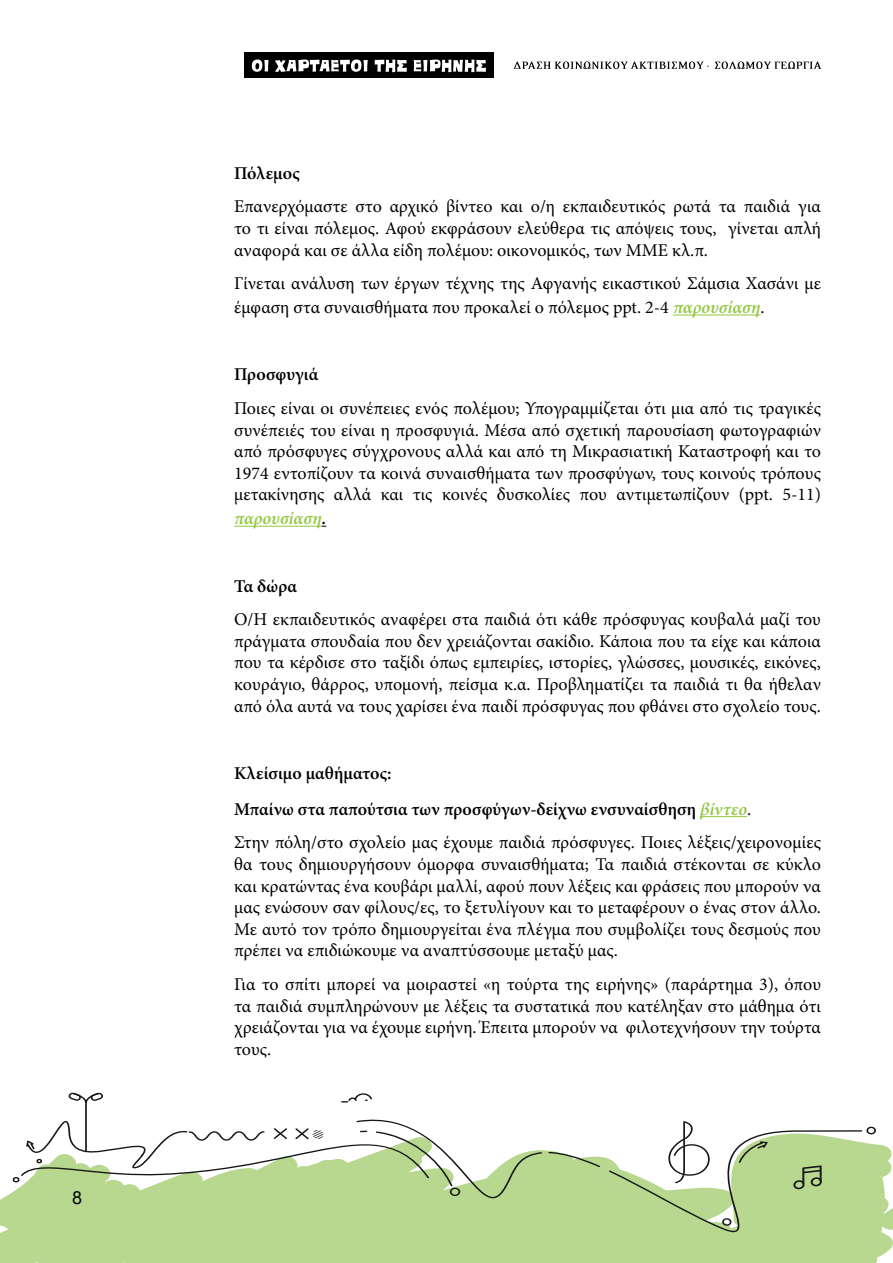
<style>
.page{position:relative;width:893px;height:1263px;background:#fff}
.page>*{position:absolute;margin:0;border:0;box-sizing:border-box;transform-origin:0 0}
.t1{font:18px/21.6px "Minion Pro";color:#000;text-align:justify}
.t2{font:600 18px/36px "Minion Pro";letter-spacing:.005em;color:#000}
.t3{font:italic 600 18px "Minion Pro";color:#92c83f}
.t4{font:18px "Arial";color:#000}
.s1{font-weight:600;font-style:italic;color:#92c83f}
.s2{color:#000}
.s3{font-style:italic;color:#92c83f}
.s4{font-weight:400}
</style>
<div class="page">
<div style="left:0;top:1142px;width:866px;height:121px;background:#b8d88f"></div>
<svg style="left:356px;top:1130px;width:506px;height:102px;fill:#b8d88f"></svg>
<svg style="left:668px;top:1121px;width:43px;height:62px"></svg>
<svg style="left:722px;top:1218px;width:10px;height:8px"></svg>
<svg style="left:12px;top:1093px;width:449px;height:103px"></svg>
<svg style="left:739px;top:1141px;width:29px;height:22px"></svg>
<svg style="left:793px;top:1165px;width:30px;height:24px"></svg>
<svg style="left:866px;top:1126px;width:27px;height:137px"></svg>
<svg style="left:514px;top:61px;width:195px;height:8px"></svg>
<svg style="left:715px;top:61px;width:106px;height:8px"></svg>
<div style="left:244px;top:52px;width:250px;height:26px;background:#000"></div>
<svg style="left:252px;top:60px;width:17px;height:12px"></svg>
<svg style="left:275px;top:60px;width:93px;height:12px"></svg>
<svg style="left:375px;top:60px;width:32px;height:12px"></svg>
<svg style="left:414px;top:60px;width:72px;height:12px"></svg>
<hr style="left:673px;top:315px;width:88px;height:1px;background:#92c83f">
<hr style="left:234px;top:526px;width:88px;height:1px;background:#92c83f">
<hr style="left:700px;top:816px;width:47px;height:1px;background:#92c83f">
<p class="t4" style="left:72px;top:1185px;width:12px">8</p>
<p class="t2" style="left:234px;top:155px;width:67px">Πόλεμος</p>
<p class="t1" style="left:234px;top:196px;width:588px">Επανερχόμαστε στο αρχικό βίντεο και ο/η εκπαιδευτικός ρωτά τα παιδιά για το τι είναι πόλεμος. Αφού εκφράσουν ελεύθερα τις απόψεις τους, γίνεται απλή αναφορά και σε άλλα είδη πολέμου: οικονομικός, των ΜΜΕ κλ.π.</p>
<p class="t1" style="left:234px;top:272px;width:588px;line-height:24px">Γίνεται ανάλυση των έργων τέχνης της Αφγανής εικαστικού Σάμσια Χασάνι με έμφαση στα συναισθήματα που προκαλεί ο πόλεμος ppt. 2-4 <span class="s1">παρουσίαση</span>.</p>
<p class="t2" style="left:234px;top:356px;width:86px">Προσφυγιά</p>
<p class="t1" style="left:234px;top:397px;width:588px">Ποιες είναι οι συνέπειες ενός πολέμου; Υπογραμμίζεται ότι μια από τις τραγικές συνέπειές του είναι η προσφυγιά. Μέσα από σχετική παρουσίαση φωτογραφιών από πρόσφυγες σύγχρονους αλλά και από τη Μικρασιατική Καταστροφή και το 1974 εντοπίζουν τα κοινά συναισθήματα των προσφύγων, τους κοινούς τρόπους μετακίνησης αλλά και τις κοινές δυσκολίες που αντιμετωπίζουν (ppt. 5-11)</p>
<p class="t3" style="left:234px;top:506px;width:94px">παρουσίαση<span class="s2">.</span></p>
<p class="t2" style="left:234px;top:568px;width:65px">Τα δώρα</p>
<p class="t1" style="left:234px;top:609px;width:588px">Ο/Η εκπαιδευτικός αναφέρει στα παιδιά ότι κάθε πρόσφυγας κουβαλά μαζί του πράγματα σπουδαία που δεν χρειάζονται σακίδιο. Κάποια που τα είχε και κάποια που τα κέρδισε στο ταξίδι όπως εμπειρίες, ιστορίες, γλώσσες, μουσικές, εικόνες, κουράγιο, θάρρος, υπομονή, πείσμα κ.α. Προβληματίζει τα παιδιά τι θα ήθελαν από όλα αυτά να τους χαρίσει ένα παιδί πρόσφυγας που φθάνει στο σχολείο τους.</p>
<p class="t2" style="left:234px;top:755px;width:519px">Κλείσιμο μαθήματος:<br>Μπαίνω στα παπούτσια των προσφύγων-δείχνω ενσυναίσθηση <span class="s3">βίντεο</span><span class="s4">.</span></p>
<p class="t1" style="left:234px;top:832px;width:588px">Στην πόλη/στο σχολείο μας έχουμε παιδιά πρόσφυγες. Ποιες λέξεις/χειρονομίες θα τους δημιουργήσουν όμορφα συναισθήματα; Τα παιδιά στέκονται σε κύκλο και κρατώντας ένα κουβάρι μαλλί, αφού πουν λέξεις και φράσεις που μπορούν να μας ενώσουν σαν φίλους/ες, το ξετυλίγουν και το μεταφέρουν o ένας στον άλλο.<br>Με αυτό τον τρόπο δημιουργείται ένα πλέγμα που συμβολίζει τους δεσμούς που πρέπει να επιδιώκουμε να αναπτύσσουμε μεταξύ μας.</p>
<p class="t1" style="left:234px;top:973px;width:588px">Για το σπίτι μπορεί να μοιραστεί «η τούρτα της ειρήνης» (παράρτημα 3), όπου τα παιδιά συμπληρώνουν με λέξεις τα συστατικά που κατέληξαν στο μάθημα ότι χρειάζονται για να έχουμε ειρήνη. Έπειτα μπορούν να φιλοτεχνήσουν την τούρτα τους.</p>
</div>
